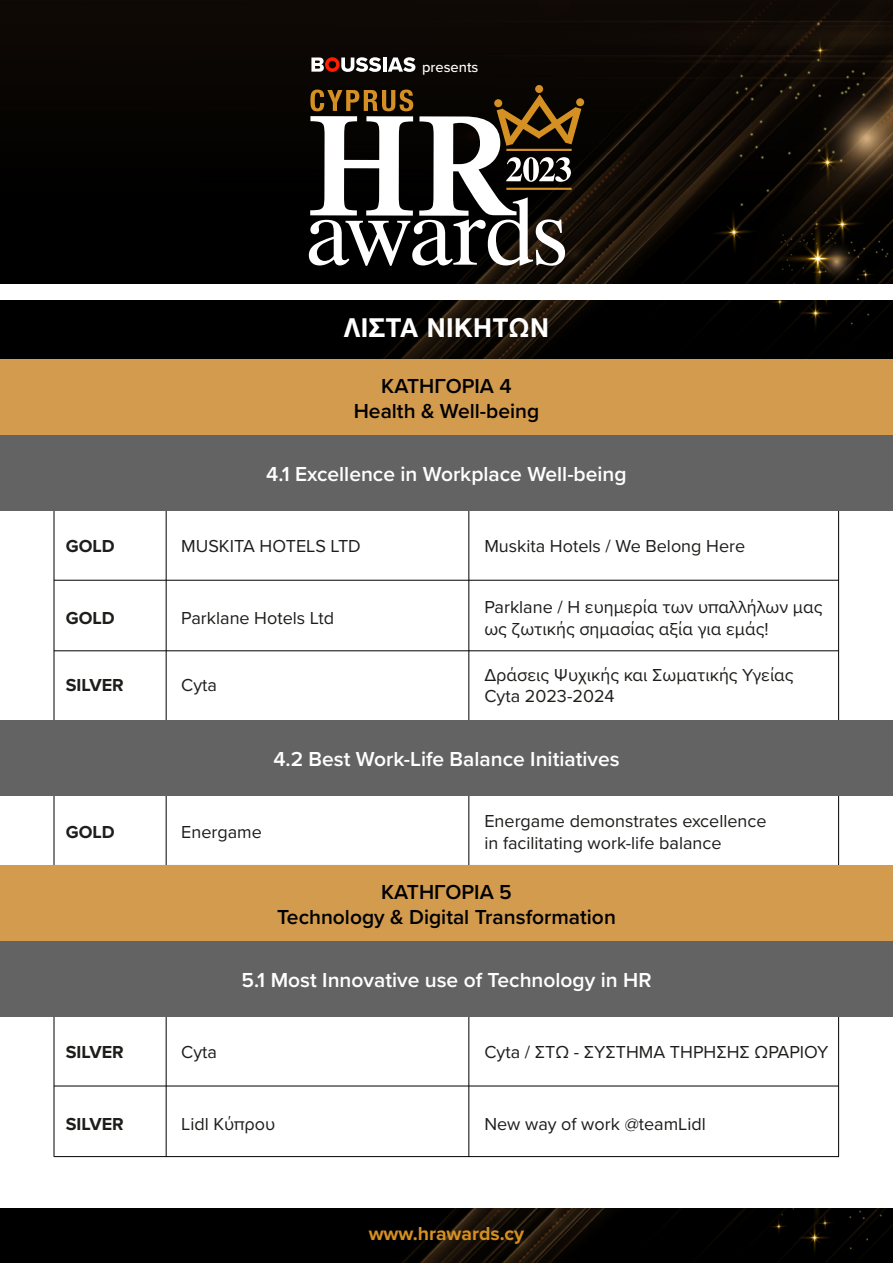
<style>
.page{position:relative;width:893px;height:1263px;background:#fff}
.page>*{position:absolute;margin:0;border:0;box-sizing:border-box;transform-origin:0 0}
.t1{font:700 27.9px "CF Helvetica";letter-spacing:.02em;color:#fff}
.t2{font:600 21px "Proxima Nova";color:#fff}
.t3{font:600 21px/25.2px "Proxima Nova";color:#000;text-align:center}
.t4{font:700 19.5px "Proxima Nova";color:#d59021}
.t5{font:18px/21.6px "Proxima Nova";color:#1d1d1b}
.t6{font:700 18px "Proxima Nova";color:#1d1d1b}
.t7{font:500 14.7px "Proxima Nova";color:#fff}
</style>
<div class="page">
<img style="left:0;top:1209px;width:893px;height:54px">
<img style="left:0;top:0;width:893px;height:359px">
<div style="left:535px;top:85px;width:8px;height:8px;background:#d59023;border-radius:50%"></div>
<div style="left:576px;top:98px;width:8px;height:8px;background:#d59023;border-radius:50%"></div>
<svg style="left:309px;top:90px;width:272px;height:176px"></svg>
<div style="left:0;top:285px;width:893px;height:15px;background:#fff"></div>
<hr style="left:383px;top:58px;width:4px;height:14px;background:#fff">
<svg style="left:388px;top:57px;width:27px;height:15px"></svg>
<svg style="left:311px;top:57px;width:70px;height:15px"></svg>
<hr style="left:468px;top:497px;width:1px;height:660px;background:#000">
<hr style="left:166px;top:489px;width:1px;height:668px;background:#000">
<hr style="left:838px;top:482px;width:1px;height:674px;background:#000">
<hr style="left:54px;top:481px;width:1px;height:675px;background:#000">
<div style="left:0;top:359px;width:893px;height:76px;background:#d39b4e"></div>
<div style="left:0;top:435px;width:893px;height:75px;background:#646363"></div>
<hr style="left:54px;top:580px;width:785px;height:1px;background:#000">
<hr style="left:54px;top:650px;width:785px;height:1px;background:#000">
<div style="left:0;top:720px;width:893px;height:76px;background:#646363"></div>
<div style="left:0;top:865px;width:893px;height:76px;background:#d39b4e"></div>
<div style="left:0;top:941px;width:893px;height:75px;background:#646363"></div>
<hr style="left:54px;top:1086px;width:785px;height:1px;background:#000">
<hr style="left:54px;top:1156px;width:785px;height:1px;background:#000">
<p class="t7" style="left:422px;top:56px;width:58px">presents</p>
<h1 class="t1" style="left:344px;top:313px;width:206px">ΛΙΣΤΑ ΝΙΚΗΤΩΝ</h1>
<p class="t3" style="left:354px;top:373px;width:187px">ΚΑΤΗΓΟΡΙΑ 4<br>Health &amp; Well-being</p>
<p class="t2" style="left:266px;top:458px;width:362px">4.1 Excellence in Workplace Well-being</p>
<p class="t6" style="left:66px;top:533px;width:51px">GOLD</p>
<p class="t5" style="left:181px;top:535px;width:181px">MUSKITA HOTELS LTD</p>
<p class="t5" style="left:484px;top:535px;width:262px">Muskita Hotels / We Belong Here</p>
<p class="t6" style="left:66px;top:605px;width:51px">GOLD</p>
<p class="t5" style="left:181px;top:606px;width:154px">Parklane Hotels Ltd</p>
<p class="t6" style="left:66px;top:672px;width:59px">SILVER</p>
<p class="t5" style="left:181px;top:674px;width:37px">Cyta</p>
<p class="t5" style="left:484px;top:596px;width:340px">Parklane / H ευημερία των υπαλλήλων μας ως ζωτικής σημασίας αξία για εμάς!</p>
<p class="t5" style="left:484px;top:663px;width:311px">Δράσεις Ψυχικής και Σωματικής Υγείας<br>Cyta 2023-2024</p>
<p class="t2" style="left:273px;top:744px;width:348px">4.2 Best Work-Life Balance Initiatives</p>
<p class="t6" style="left:66px;top:818px;width:51px">GOLD</p>
<p class="t5" style="left:181px;top:820px;width:82px">Energame</p>
<p class="t5" style="left:484px;top:809px;width:284px">Energame demonstrates excellence in facilitating work-life balance</p>
<p class="t3" style="left:277px;top:878px;width:340px">ΚΑΤΗΓΟΡΙΑ 5<br>Technology &amp; Digital Transformation</p>
<p class="t2" style="left:241px;top:964px;width:412px">5.1 Most Innovative use of Technology in HR</p>
<p class="t6" style="left:66px;top:1039px;width:59px">SILVER</p>
<p class="t5" style="left:181px;top:1040px;width:37px">Cyta</p>
<p class="t5" style="left:484px;top:1040px;width:346px">Cyta / ΣΤΩ - ΣΥΣΤΗΜΑ ΤΗΡΗΣΗΣ ΩΡΑΡΙΟΥ</p>
<p class="t6" style="left:66px;top:1110px;width:59px">SILVER</p>
<p class="t5" style="left:181px;top:1112px;width:96px">Lidl Κύπρου</p>
<p class="t5" style="left:484px;top:1112px;width:223px">New way of work @teamLidl</p>
<p class="t4" style="left:369px;top:1219px;width:157px">www.hrawards.cy</p>
</div>
